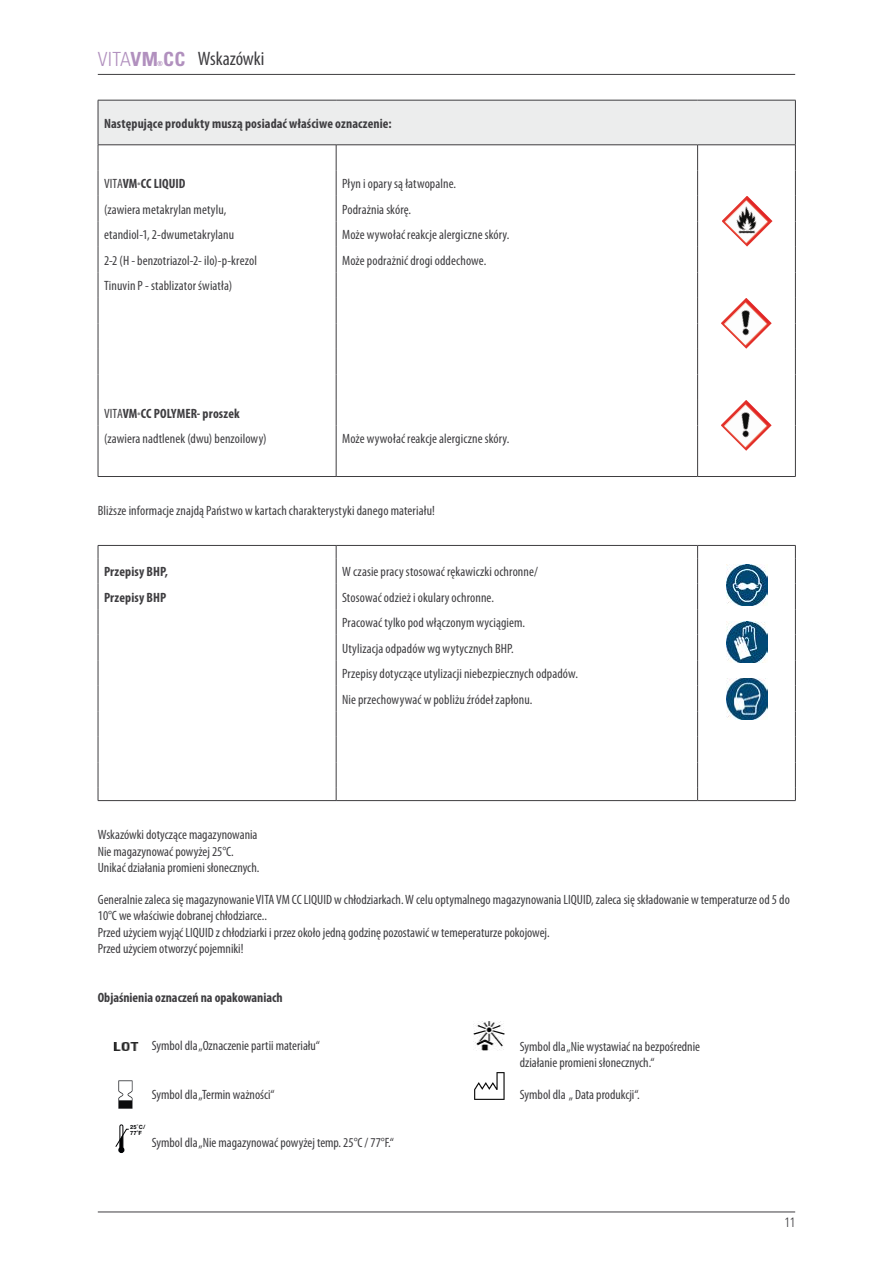
<style>
.page{position:relative;width:893px;height:1263px;background:#fff}
.page>*{position:absolute;margin:0;border:0;box-sizing:border-box;transform-origin:0 0}
.t1{font:condensed 19.5px "Myriad Pro";letter-spacing:-.005em;color:#3e3d40}
.t2{font:300 condensed 19.5px "Univers LT";color:#b190be}
.t3{font:condensed 13.5px/16.2px "Myriad Pro";color:#3e3d40}
.t4{font:700 condensed 13.5px "Myriad Pro";letter-spacing:.005em;color:#3e3d40}
.t5{font:300 condensed 13.5px "Univers LT";color:#3e3d40}
.t6{font:700 condensed 7.05px "Univers LT";color:#b190be}
.t7{font:700 5.7px "Helvetica";color:#000204}
.t8{font:700 5.7px "Helvetica Neue";color:#000204}
.s1{font-weight:700}
.s2{font-weight:400}
.s3{font-size:7.8px}
.s4{font-weight:700;font-size:7.8px}
</style>
<div class="page">
<hr style="left:98px;top:74px;width:697px;height:1px;background:#3e3d40">
<hr style="left:98px;top:1212px;width:697px;height:1px;background:#3e3d40">
<img style="left:722px;top:196px;width:50px;height:51px">
<img style="left:727px;top:565px;width:41px;height:41px">
<img style="left:727px;top:622px;width:41px;height:41px">
<img style="left:727px;top:678px;width:41px;height:41px">
<img style="left:721px;top:298px;width:51px;height:51px">
<img style="left:721px;top:400px;width:51px;height:51px">
<img style="left:118px;top:1080px;width:15px;height:28px">
<img style="left:113px;top:1042px;width:26px;height:9px">
<svg style="left:116px;top:1124px;width:13px;height:29px"></svg>
<img style="left:473px;top:1022px;width:32px;height:28px">
<img style="left:474px;top:1072px;width:31px;height:28px">
<hr style="left:98px;top:545px;width:238px;height:1px;background:#3e3d40">
<hr style="left:336px;top:545px;width:362px;height:1px;background:#3e3d40">
<hr style="left:698px;top:545px;width:98px;height:1px;background:#3e3d40">
<svg style="left:98px;top:546px;width:1px;height:254px"></svg>
<hr style="left:98px;top:800px;width:238px;height:1px;background:#3e3d40">
<svg style="left:336px;top:546px;width:1px;height:254px"></svg>
<hr style="left:336px;top:800px;width:362px;height:1px;background:#3e3d40">
<svg style="left:697px;top:546px;width:1px;height:254px"></svg>
<svg style="left:795px;top:546px;width:1px;height:254px"></svg>
<hr style="left:698px;top:800px;width:98px;height:1px;background:#3e3d40">
<div style="left:98px;top:100px;width:697px;height:45px;background:#eceded"></div>
<hr style="left:98px;top:100px;width:1px;height:45px;background:#3e3d40">
<hr style="left:98px;top:100px;width:238px;height:1px;background:#3e3d40">
<hr style="left:336px;top:100px;width:362px;height:1px;background:#3e3d40">
<hr style="left:698px;top:100px;width:98px;height:1px;background:#3e3d40">
<hr style="left:795px;top:100px;width:1px;height:45px;background:#3e3d40">
<hr style="left:98px;top:145px;width:238px;height:1px;background:#3e3d40">
<hr style="left:336px;top:145px;width:362px;height:1px;background:#3e3d40">
<hr style="left:698px;top:145px;width:98px;height:1px;background:#3e3d40">
<svg style="left:98px;top:145px;width:1px;height:331px"></svg>
<hr style="left:98px;top:476px;width:238px;height:1px;background:#3e3d40">
<svg style="left:336px;top:145px;width:1px;height:331px"></svg>
<hr style="left:336px;top:476px;width:362px;height:1px;background:#3e3d40">
<svg style="left:697px;top:145px;width:1px;height:331px"></svg>
<svg style="left:795px;top:145px;width:1px;height:331px"></svg>
<hr style="left:698px;top:476px;width:98px;height:1px;background:#3e3d40">
<h1 class="t2" style="left:98px;top:47px;width:89px">VITA<span class="s1">VM CC</span></h1>
<p class="t6" style="left:157px;top:59px;width:7px">®</p>
<h1 class="t1" style="left:198px;top:48px;width:68px">Wskazówki</h1>
<p class="t4" style="left:104px;top:116px;width:289px">Następujące produkty muszą posiadać właściwe oznaczenie:</p>
<p class="t4" style="left:104px;top:176px;width:83px"><span class="s2">VITA</span>VM<span class="s3">®</span>CC LIQUID</p>
<p class="t3" style="left:342px;top:176px;width:116px">Płyn i opary są łatwopalne.</p>
<p class="t3" style="left:104px;top:201px;width:124px">(zawiera metakrylan metylu,</p>
<p class="t3" style="left:342px;top:201px;width:71px">Podrażnia skórę.</p>
<p class="t3" style="left:104px;top:227px;width:132px">etandiol-1, 2-dwumetakrylanu</p>
<p class="t3" style="left:342px;top:227px;width:169px">Może wywołać reakcje alergiczne skóry.</p>
<p class="t3" style="left:104px;top:252px;width:154px">2-2 (H - benzotriazol-2- ilo)-p-krezol</p>
<p class="t3" style="left:342px;top:252px;width:146px">Może podrażnić drogi oddechowe.</p>
<p class="t3" style="left:104px;top:278px;width:130px">Tinuvin P - stablizator światła)</p>
<p class="t3" style="left:104px;top:401px;width:164px;line-height:25.5px">VITA<span class="s1">VM</span><span class="s4">®</span><span class="s1">CC POLYMER- proszek </span>(zawiera nadtlenek (dwu) benzoilowy)</p>
<p class="t3" style="left:342px;top:431px;width:169px">Może wywołać reakcje alergiczne skóry.</p>
<p class="t3" style="left:98px;top:502px;width:339px">Bliższe informacje znajdą Państwo w kartach charakterystyki danego materiału!</p>
<p class="t4" style="left:104px;top:564px;width:66px">Przepisy BHP,</p>
<p class="t3" style="left:342px;top:564px;width:197px">W czasie pracy stosować rękawiczki ochronne/</p>
<p class="t4" style="left:104px;top:590px;width:64px">Przepisy BHP</p>
<p class="t3" style="left:342px;top:585px;width:237px;line-height:25.5px">Stosować odzież i okulary ochronne.<br>Pracować tylko pod włączonym wyciągiem.<br>Utylizacja odpadów wg wytycznych BHP.<br>Przepisy dotyczące utylizacji niebezpiecznych odpadów.<br>Nie przechowywać w pobliżu źródeł zapłonu.</p>
<p class="t3" style="left:98px;top:827px;width:163px">Wskazówki dotyczące magazynowania<br>Nie magazynować powyżej 25°C.<br>Unikać działania promieni słonecznych.</p>
<p class="t3" style="left:98px;top:892px;width:693px">Generalnie zaleca się magazynowanie VITA VM CC LIQUID w chłodziarkach. W celu optymalnego magazynowania LIQUID, zaleca się składowanie w temperaturze od 5 do 10°C we właściwie dobranej chłodziarce..<br>Przed użyciem wyjąć LIQUID z chłodziarki i przez około jedną godzinę pozostawić w temeperaturze pokojowej.<br>Przed użyciem otworzyć pojemniki!</p>
<p class="t4" style="left:98px;top:990px;width:186px">Objaśnienia oznaczeń na opakowaniach</p>
<p class="t3" style="left:152px;top:1038px;width:170px">Symbol dla „Oznaczenie partii materiału“</p>
<p class="t3" style="left:152px;top:1086px;width:124px">Symbol dla „Termin ważności“</p>
<p class="t3" style="left:152px;top:1135px;width:244px">Symbol dla „Nie magazynować powyżej temp. 25°C / 77°F.“</p>
<p class="t3" style="left:520px;top:1038px;width:182px">Symbol dla „Nie wystawiać na bezpośrednie działanie promieni słonecznych.“</p>
<p class="t3" style="left:520px;top:1087px;width:122px">Symbol dla „ Data produkcji“.</p>
<p class="t7" style="left:130px;top:1123px;width:16px">25˚C/</p>
<p class="t8" style="left:130px;top:1128px;width:13px">77˚F</p>
<p class="t5" style="left:785px;top:1214px;width:13px">11</p>
</div>
